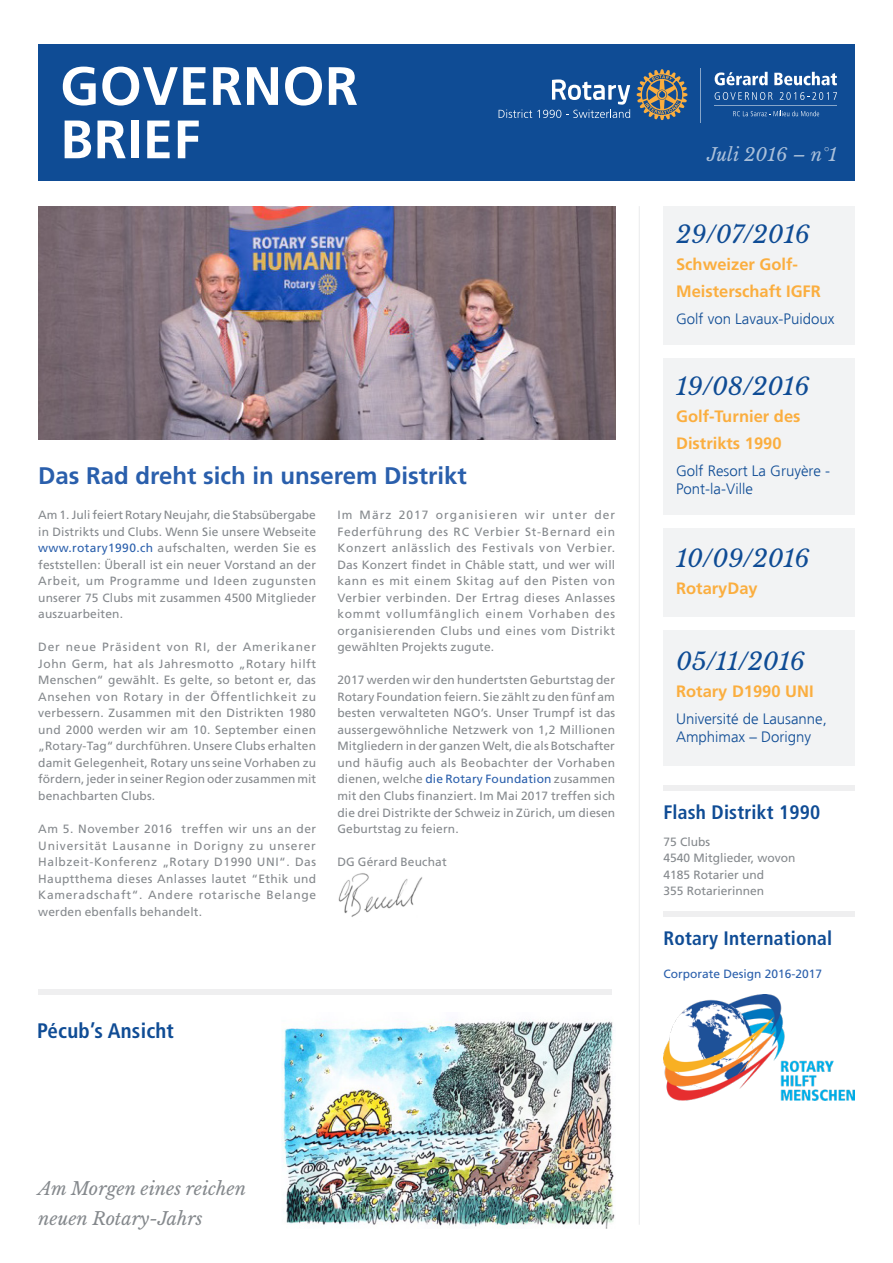
<style>
.page{position:relative;width:893px;height:1263px;background:#fff}
.page>*{position:absolute;margin:0;border:0;box-sizing:border-box;transform-origin:0 0}
.titre{font:700 54px "Frutiger LT Std";letter-spacing:.01em;color:#fff}
.style_normal{font:italic 24px "Libre Baskerville";color:#0f4c95}
.titre-2{font:700 24px "Frutiger LT Std";color:#2a5fac}
.titre-3{font:700 condensed 21px "Frutiger LT Std";letter-spacing:.01em;color:#0f4c95}
.titre-4{font:700 condensed 19.5px "Frutiger LT Std";letter-spacing:.01em;color:#0f4c95}
.style_normal-2{font:italic 18px/30px "Libre Baskerville";color:#85898d}
.t1{font:italic 18px "Libre Baskerville";letter-spacing:.01em;color:#fff}
.style_normal-3{font:700 16.5px/27px "Frutiger LT Std";color:#fbae3f}
.style_normal-4{font:300 15px/18px "Frutiger LT Std";color:#0f4c95}
.style_normal-5{font:12px/16.5px "Frutiger LT Std";letter-spacing:.015em;color:#85898d;text-align:justify}
.style_normal-6{font:12px "Frutiger LT Std";color:#2a5fac}
.s1{color:#2a5fac}
</style>
<div class="page">
<img style="left:338px;top:873px;width:85px;height:44px">
<img style="left:282px;top:1019px;width:333px;height:210px">
<div style="left:38px;top:990px;width:574px;height:5px;background:#efeff0"></div>
<div style="left:663px;top:206px;width:192px;height:139px;background:#f2f3f4"></div>
<div style="left:663px;top:358px;width:192px;height:156px;background:#f2f3f4"></div>
<div style="left:663px;top:630px;width:192px;height:135px;background:#f2f3f4"></div>
<div style="left:663px;top:528px;width:192px;height:89px;background:#f2f3f4"></div>
<div style="left:663px;top:911px;width:192px;height:5px;background:#efeff0"></div>
<div style="left:663px;top:785px;width:192px;height:5px;background:#efeff0"></div>
<img style="left:663px;top:994px;width:192px;height:106px">
<hr style="left:639px;top:206px;width:1px;height:1019px;background:#989ca5">
<img style="left:38px;top:206px;width:577px;height:233px">
<div style="left:38px;top:44px;width:817px;height:137px;background:#0f4c95"></div>
<hr style="left:700px;top:68px;width:1px;height:55px;background:#fff">
<hr style="left:715px;top:105px;width:122px;height:1px;background:#fff">
<svg style="left:637px;top:69px;width:50px;height:51px"></svg>
<svg style="left:715px;top:72px;width:53px;height:13px"></svg>
<svg style="left:774px;top:72px;width:63px;height:13px"></svg>
<svg style="left:715px;top:92px;width:58px;height:8px"></svg>
<svg style="left:780px;top:92px;width:57px;height:8px"></svg>
<svg style="left:733px;top:111px;width:86px;height:5px"></svg>
<svg style="left:499px;top:79px;width:131px;height:39px"></svg>
<p class="titre" style="left:60px;top:54px;width:299px">GOVERNOR</p>
<p class="titre" style="left:60px;top:108px;width:142px">BRIEF</p>
<p class="titre-2" style="left:38px;top:461px;width:430px">Das Rad dreht sich in unserem Distrikt</p>
<p class="style_normal-5" style="left:38px;top:507px;width:279px">Am 1. Juli feiert Rotary Neujahr, die Stabsübergabe in Distrikts und Clubs. Wenn Sie unsere Webseite <span class="s1">www.rotary1990.ch</span> aufschalten, werden Sie es feststellen: Überall ist ein neuer Vorstand an der Arbeit, um Programme und Ideen zugunsten unserer 75 Clubs mit zusammen 4500 Mitglieder auszuarbeiten.</p>
<p class="style_normal-5" style="left:38px;top:639px;width:279px">Der neue Präsident von RI, der Amerikaner John Germ, hat als Jahresmotto „Rotary hilft Menschen“ gewählt. Es gelte, so betont er, das Ansehen von Rotary in der Öffentlichkeit zu verbessern. Zusammen mit den Distrikten 1980 und 2000 werden wir am 10. September einen „Rotary-Tag“ durchführen. Unsere Clubs erhalten damit Gelegenheit, Rotary uns seine Vorhaben zu fördern, jeder in seiner Region oder zusammen mit benachbarten Clubs.</p>
<p class="style_normal-5" style="left:38px;top:821px;width:279px">Am 5. November 2016 treffen wir uns an der Universität Lausanne in Dorigny zu unserer Halbzeit-Konferenz „Rotary D1990 UNI“. Das Hauptthema dieses Anlasses lautet “Ethik und Kameradschaft“. Andere rotarische Belange werden ebenfalls behandelt.</p>
<p class="style_normal-5" style="left:337px;top:507px;width:279px">Im März 2017 organisieren wir unter der Federführung des RC Verbier St-Bernard ein Konzert anlässlich des Festivals von Verbier.<br>Das Konzert findet in Châble statt, und wer will kann es mit einem Skitag auf den Pisten von Verbier verbinden. Der Ertrag dieses Anlasses kommt vollumfänglich einem Vorhaben des organisierenden Clubs und eines vom Distrikt gewählten Projekts zugute.</p>
<p class="style_normal-5" style="left:337px;top:672px;width:279px">2017 werden wir den hundertsten Geburtstag der Rotary Foundation feiern. Sie zählt zu den fünf am besten verwalteten NGO’s. Unser Trumpf ist das aussergewöhnliche Netzwerk von 1,2 Millionen Mitgliedern in der ganzen Welt, die als Botschafter und häufig auch als Beobachter der Vorhaben dienen, welche <span class="s1">die Rotary Foundation</span> zusammen mit den Clubs finanziert. Im Mai 2017 treffen sich die drei Distrikte der Schweiz in Zürich, um diesen Geburtstag zu feiern.</p>
<p class="style_normal-5" style="left:337px;top:854px;width:111px">DG Gérard Beuchat</p>
<p class="titre-3" style="left:37px;top:1019px;width:138px">Pécub’s Ansicht</p>
<h3 class="t1" style="left:707px;top:144px;width:131px">Juli 2016 – n°1</h3>
<p class="style_normal" style="left:676px;top:220px;width:135px">29/07/2016</p>
<p class="style_normal-3" style="left:676px;top:251px;width:146px">Schweizer Golf-<br>Meisterschaft IGFR</p>
<p class="style_normal-4" style="left:676px;top:310px;width:160px">Golf von Lavaux-Puidoux</p>
<p class="style_normal" style="left:676px;top:372px;width:135px">19/08/2016</p>
<p class="style_normal-3" style="left:676px;top:403px;width:126px">Golf-Turnier des</p>
<p class="style_normal-3" style="left:676px;top:430px;width:107px">Distrikts 1990</p>
<p class="style_normal-4" style="left:676px;top:462px;width:155px">Golf Resort La Gruyère -<br>Pont-la-Ville</p>
<p class="style_normal" style="left:676px;top:544px;width:135px">10/09/2016</p>
<p class="style_normal-3" style="left:676px;top:575px;width:83px">RotaryDay</p>
<p class="style_normal" style="left:676px;top:647px;width:130px">05/11/2016</p>
<p class="style_normal-3" style="left:676px;top:678px;width:139px">Rotary D1990 UNI</p>
<p class="style_normal-4" style="left:676px;top:710px;width:152px">Université de Lausanne,<br>Amphimax – Dorigny</p>
<p class="titre-4" style="left:663px;top:800px;width:158px">Flash Distrikt 1990</p>
<p class="style_normal-5" style="left:663px;top:833px;width:48px">75 Clubs</p>
<p class="style_normal-5" style="left:663px;top:850px;width:134px">4540 Mitglieder, wovon</p>
<p class="style_normal-5" style="left:663px;top:866px;width:102px">4185 Rotarier und</p>
<p class="style_normal-5" style="left:663px;top:883px;width:102px">355 Rotarierinnen</p>
<p class="titre-4" style="left:663px;top:926px;width:170px">Rotary International</p>
<p class="style_normal-6" style="left:663px;top:967px;width:160px">Corporate Design 2016-2017</p>
<p class="style_normal-2" style="left:38px;top:1173px;width:209px">Am Morgen eines reichen neuen Rotary-Jahrs</p>
</div>
